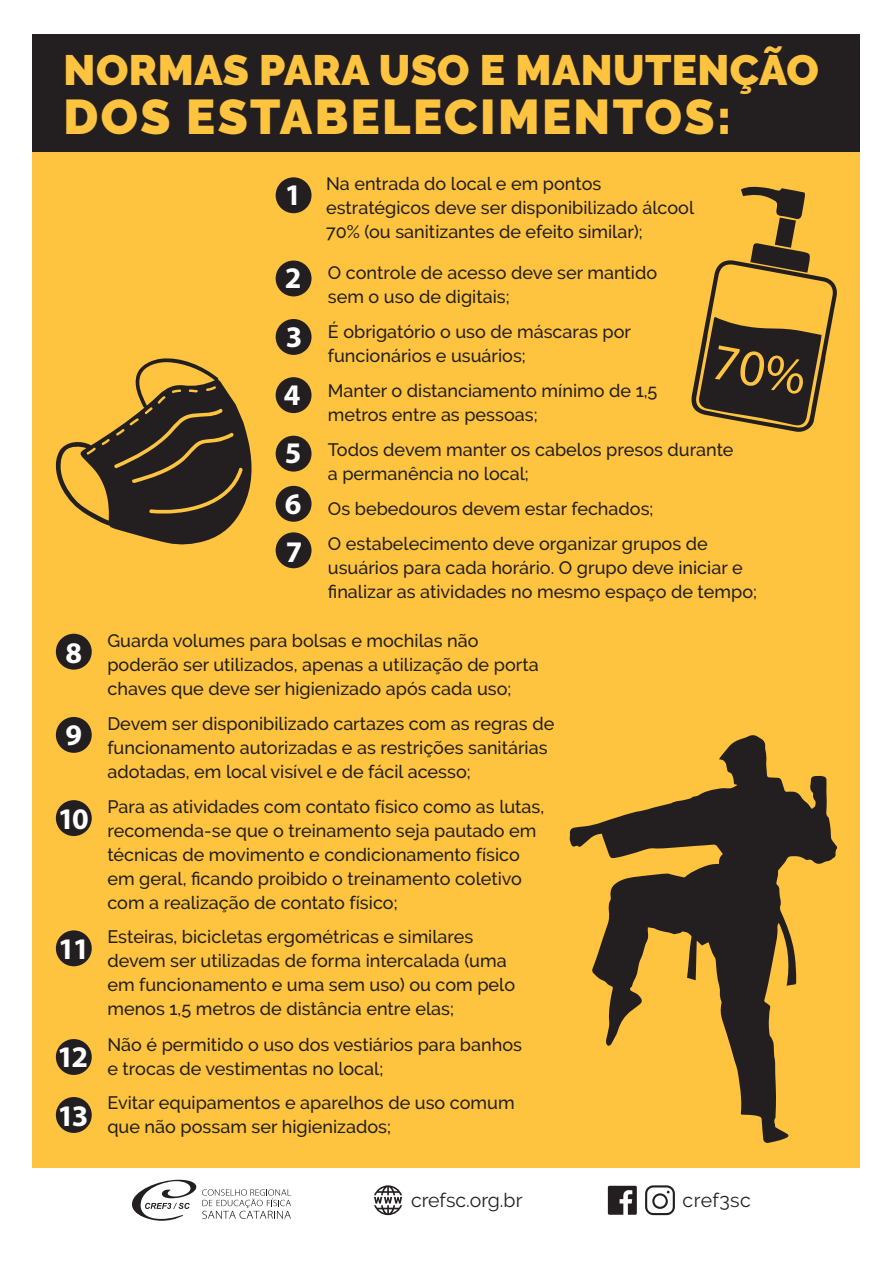
<style>
.page{position:relative;width:893px;height:1263px;background:#fff}
.page>*{position:absolute;margin:0;border:0;box-sizing:border-box;transform-origin:0 0}
.t1{font:900 48.75px "Raleway";letter-spacing:.05em;color:#fec33f}
.t2{font:900 42.3px "Raleway";letter-spacing:.01em;color:#fec33f}
.t3{font:700 30px "Myriad Pro";letter-spacing:-.075em;color:#fff}
.t4{font:19.5px "Raleway";color:#231f20}
.t5{font:19.5px "Raleway";letter-spacing:.025em;color:#231f20}
.t6{font:500 18px/24px "Raleway";color:#231f20}
</style>
<div class="page">
<div style="left:33px;top:152px;width:827px;height:1016px;background:#fec33f"></div>
<div style="left:33px;top:34px;width:827px;height:118px;background:#231f20"></div>
<svg style="left:202px;top:1189px;width:89px;height:30px"></svg>
<svg style="left:132px;top:1180px;width:64px;height:41px"></svg>
<svg style="left:608px;top:1186px;width:29px;height:29px"></svg>
<svg style="left:645px;top:1185px;width:30px;height:30px"></svg>
<svg style="left:374px;top:1185px;width:28px;height:30px"></svg>
<svg style="left:691px;top:186px;width:146px;height:246px"></svg>
<svg style="left:569px;top:735px;width:268px;height:408px"></svg>
<svg style="left:55px;top:358px;width:197px;height:187px"></svg>
<div style="left:276px;top:261px;width:36px;height:35px;background:#231f20;border-radius:50%"></div>
<div style="left:276px;top:177px;width:36px;height:36px;background:#231f20;border-radius:50%"></div>
<div style="left:276px;top:377px;width:36px;height:36px;background:#231f20;border-radius:50%"></div>
<div style="left:276px;top:319px;width:36px;height:36px;background:#231f20;border-radius:50%"></div>
<div style="left:276px;top:436px;width:36px;height:36px;background:#231f20;border-radius:50%"></div>
<div style="left:276px;top:532px;width:36px;height:36px;background:#231f20;border-radius:50%"></div>
<div style="left:276px;top:486px;width:36px;height:36px;background:#231f20;border-radius:50%"></div>
<div style="left:56px;top:717px;width:36px;height:36px;background:#231f20;border-radius:50%"></div>
<div style="left:56px;top:634px;width:36px;height:36px;background:#231f20;border-radius:50%"></div>
<div style="left:56px;top:930px;width:36px;height:36px;background:#231f20;border-radius:50%"></div>
<div style="left:56px;top:800px;width:36px;height:36px;background:#231f20;border-radius:50%"></div>
<div style="left:56px;top:1097px;width:36px;height:36px;background:#231f20;border-radius:50%"></div>
<div style="left:56px;top:1039px;width:36px;height:36px;background:#231f20;border-radius:50%"></div>
<h2 class="t2" style="left:64px;top:45px;width:757px">NORMAS PARA USO E MANUTENÇÃO</h2>
<h1 class="t1" style="left:64px;top:89px;width:669px">DOS ESTABELECIMENTOS:</h1>
<h3 class="t3" style="left:65px;top:633px;width:18px">8</h3>
<h3 class="t3" style="left:65px;top:716px;width:18px">9</h3>
<h3 class="t3" style="left:58px;top:799px;width:33px">10</h3>
<h3 class="t3" style="left:58px;top:929px;width:33px">11</h3>
<h3 class="t3" style="left:57px;top:1037px;width:33px">12</h3>
<h3 class="t3" style="left:58px;top:1096px;width:33px">13</h3>
<p class="t6" style="left:326px;top:172px;width:370px">Na entrada do local e em pontos estratégicos deve ser disponibilizado álcool<br>70% (ou sanitizantes de efeito similar);</p>
<p class="t6" style="left:328px;top:261px;width:331px">O controle de acesso deve ser mantido sem o uso de digitais;</p>
<p class="t6" style="left:328px;top:320px;width:305px">É obrigatório o uso de máscaras por funcionários e usuários;</p>
<p class="t6" style="left:328px;top:378px;width:331px">Manter o distanciamento mínimo de 1,5 metros entre as pessoas;</p>
<p class="t6" style="left:328px;top:437px;width:407px">Todos devem manter os cabelos presos durante a permanência no local;</p>
<p class="t6" style="left:328px;top:491px;width:381px;line-height:35.1px">Os bebedouros devem estar fechados;<br>O estabelecimento deve organizar grupos de</p>
<p class="t6" style="left:328px;top:555px;width:431px">usuários para cada horário. O grupo deve iniciar e finalizar as atividades no mesmo espaço de tempo;</p>
<p class="t6" style="left:107px;top:628px;width:433px">Guarda volumes para bolsas e mochilas não poderão ser utilizados, apenas a utilização de porta chaves que deve ser higienizado após cada uso;</p>
<p class="t6" style="left:107px;top:711px;width:448px">Devem ser disponibilizado cartazes com as regras de funcionamento autorizadas e as restrições sanitárias adotadas, em local visível e de fácil acesso;</p>
<p class="t6" style="left:107px;top:794px;width:438px">Para as atividades com contato físico como as lutas, recomenda-se que o treinamento seja pautado em técnicas de movimento e condicionamento físico em geral, ficando proibido o treinamento coletivo com a realização de contato físico;</p>
<p class="t6" style="left:107px;top:925px;width:409px">Esteiras, bicicletas ergométricas e similares devem ser utilizadas de forma intercalada (uma em funcionamento e uma sem uso) ou com pelo menos 1,5 metros de distância entre elas;</p>
<h3 class="t3" style="left:285px;top:175px;width:18px">1</h3>
<h3 class="t3" style="left:285px;top:259px;width:18px">2</h3>
<h3 class="t3" style="left:286px;top:317px;width:18px">3</h3>
<h3 class="t3" style="left:284px;top:375px;width:18px">4</h3>
<h3 class="t3" style="left:285px;top:434px;width:18px">5</h3>
<h3 class="t3" style="left:285px;top:484px;width:18px">6</h3>
<h3 class="t3" style="left:286px;top:532px;width:18px">7</h3>
<p class="t6" style="left:107px;top:1032px;width:416px">Não é permitido o uso dos vestiários para banhos e trocas de vestimentas no local;</p>
<p class="t6" style="left:107px;top:1091px;width:409px">Evitar equipamentos e aparelhos de uso comum que não possam ser higienizados;</p>
<p class="t4" style="left:411px;top:1189px;width:113px">crefsc.org.br</p>
<p class="t5" style="left:683px;top:1189px;width:70px">cref3sc</p>
</div>
